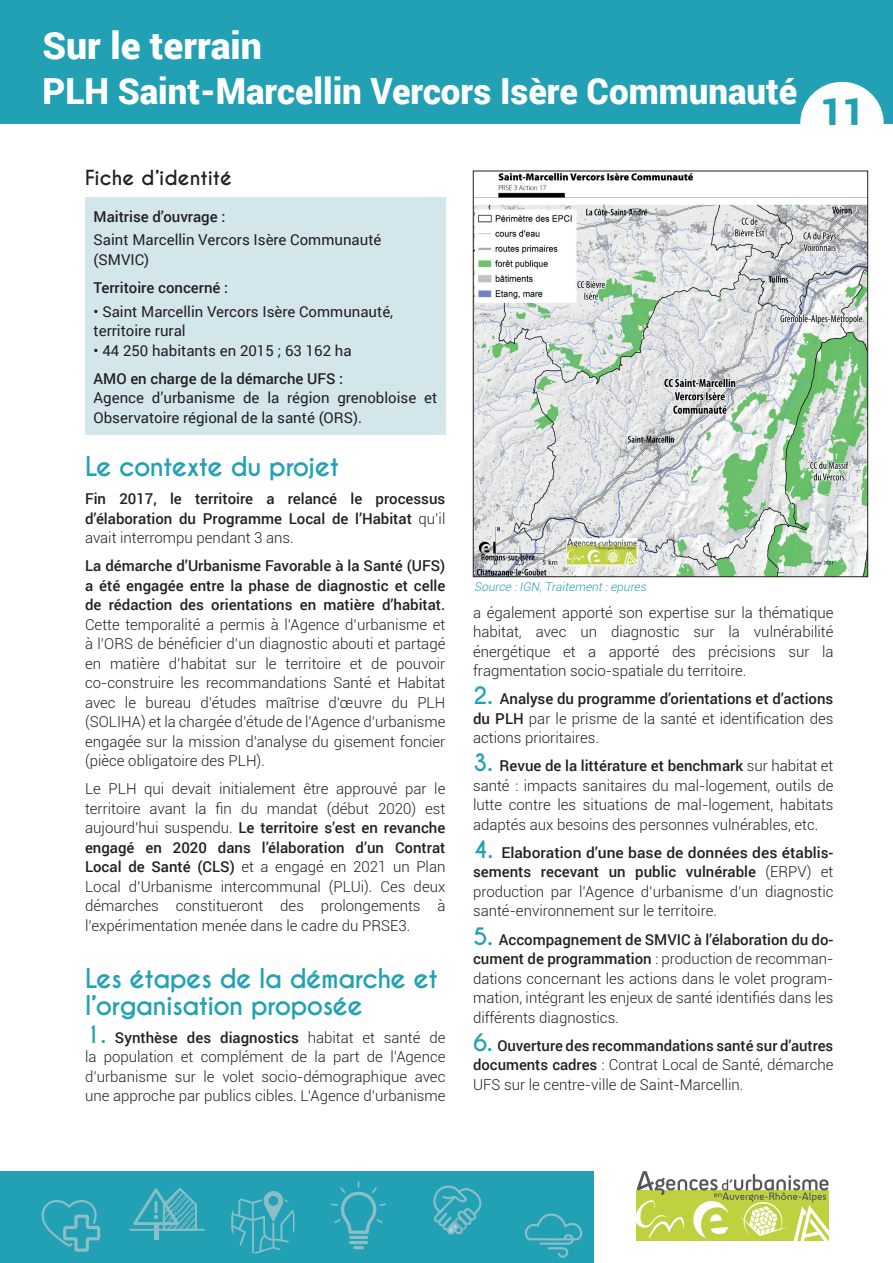
<style>
.page{position:relative;width:893px;height:1263px;background:#fff}
.page>*{position:absolute;margin:0;border:0;box-sizing:border-box;transform-origin:0 0}
.t1{font:900 37.5px "Roboto";color:#fff}
.t2{font:900 37.5px "Roboto";color:#22a1b4}
.t3{font:900 36px "Roboto";color:#fff}
.t4{font:700 25.5px/27px "Caviar Dreams";letter-spacing:-.03em;color:#22a1b4}
.t5{font:700 19.5px "Caviar Dreams";color:#231f20}
.t6{font:300 15px/19.5px "Roboto";color:#231f20;text-align:justify}
.t7{font:500 15px/19.5px "Roboto";color:#231f20;text-align:justify}
.t8{font:15px/19.5px "Roboto";color:#231f20}
.t9{font:italic 300 12px "Roboto";color:#22a1b4}
.s1{font-weight:300}
.s2{font-weight:500}
.s3{font-family:"Caviar Dreams";font-weight:700;font-size:22.5px;color:#22a1b4}
</style>
<div class="page">
<div style="left:0;top:0;width:893px;height:123px;background:#22a1b4"></div>
<img style="left:475px;top:173px;width:391px;height:402px">
<div style="left:85px;top:197px;width:361px;height:238px;background:#d3e6ec"></div>
<div style="left:800px;top:82px;width:84px;height:83px;background:#fff;border-radius:50%"></div>
<svg style="left:636px;top:1171px;width:193px;height:69px"></svg>
<div style="left:0;top:1171px;width:594px;height:92px;background:#22a1b4"></div>
<svg style="left:42px;top:1200px;width:59px;height:52px"></svg>
<svg style="left:129px;top:1188px;width:69px;height:44px"></svg>
<hr style="left:154px;top:1223px;width:4px;height:17px;background:#8bbec7">
<hr style="left:130px;top:1229px;width:74px;height:2px;background:#d1d2d4">
<svg style="left:231px;top:1191px;width:64px;height:63px"></svg>
<hr style="left:351px;top:1236px;width:16px;height:3px;background:#d1d2d4">
<hr style="left:351px;top:1241px;width:16px;height:3px;background:#d1d2d4">
<svg style="left:355px;top:1246px;width:7px;height:3px"></svg>
<svg style="left:331px;top:1182px;width:55px;height:52px"></svg>
<svg style="left:433px;top:1185px;width:49px;height:50px"></svg>
<svg style="left:524px;top:1213px;width:59px;height:45px"></svg>
<h1 class="t1" style="left:43px;top:19px;width:221px">Sur le terrain</h1>
<h2 class="t3" style="left:43px;top:66px;width:756px">PLH Saint-Marcellin Vercors Isère Communauté</h2>
<h3 class="t5" style="left:85px;top:166px;width:149px">Fiche d’identité</h3>
<p class="t7" style="left:94px;top:206px;width:133px">Maitrise d’ouvrage :</p>
<p class="t8" style="left:94px;top:230px;width:289px">Saint Marcellin Vercors Isère Communauté (SMVIC)</p>
<p class="t7" style="left:94px;top:277px;width:136px">Territoire concerné :</p>
<p class="t8" style="left:94px;top:301px;width:301px">• Saint Marcellin Vercors Isère Communauté, territoire rural</p>
<p class="t8" style="left:94px;top:340px;width:260px">• 44 250 habitants en 2015 ; 63 162 ha</p>
<p class="t7" style="left:94px;top:368px;width:251px">AMO en charge de la démarche UFS :</p>
<p class="t8" style="left:94px;top:387px;width:345px">Agence d’urbanisme de la région grenobloise et<br>Observatoire régional de la santé (ORS).</p>
<h1 class="t2" style="left:821px;top:86px;width:45px">11</h1>
<h3 class="t4" style="left:85px;top:454px;width:256px">Le contexte du projet</h3>
<p class="t7" style="left:85px;top:489px;width:362px">Fin 2017, le territoire a relancé le processus d’élaboration du Programme Local de l’Habitat <span class="s1">qu’il avait interrompu pendant 3 ans.</span></p>
<p class="t7" style="left:85px;top:556px;width:362px">La démarche d’Urbanisme Favorable à la Santé (UFS) a été engagée entre la phase de diagnostic et celle de rédaction des orientations en matière d’habitat.</p>
<p class="t6" style="left:85px;top:614px;width:362px">Cette temporalité a permis à l’Agence d’urbanisme et à l’ORS de bénéficier d’un diagnostic abouti et partagé en matière d’habitat sur le territoire et de pouvoir co-construire les recommandations Santé et Habitat avec le bureau d’études maîtrise d’œuvre du PLH (SOLIHA) et la chargée d’étude de l’Agence d’urbanisme engagée sur la mission d’analyse du gisement foncier (pièce obligatoire des PLH).</p>
<p class="t6" style="left:85px;top:779px;width:362px">Le PLH qui devait initialement être approuvé par le territoire avant la fin du mandat (début 2020) est aujourd’hui suspendu. <span class="s2">Le territoire s’est en revanche engagé en 2020 dans l’élaboration d’un Contrat Local de Santé (CLS)</span> et a engagé en 2021 un Plan Local d’Urbanisme intercommunal (PLUi). Ces deux démarches constitueront des prolongements à l’expérimentation menée dans le cadre du PRSE3.</p>
<h3 class="t4" style="left:85px;top:965px;width:354px">Les étapes de la démarche et l’organisation proposée</h3>
<p class="t6" style="left:85px;top:1027px;width:362px"><span class="s3">1.</span> <span class="s2">Synthèse des diagnostics</span> habitat et santé de la population et complément de la part de l’Agence d’urbanisme sur le volet socio-démographique avec une approche par publics cibles. L’Agence d’urbanisme</p>
<p class="t9" style="left:474px;top:578px;width:176px">Source :IGN,Traitement:epures</p>
<p class="t6" style="left:473px;top:602px;width:362px">a également apporté son expertise sur la thématique habitat, avec un diagnostic sur la vulnérabilité énergétique et a apporté des précisions sur la fragmentation socio-spatiale du territoire.</p>
<p class="t6" style="left:473px;top:689px;width:362px"><span class="s3">2.</span> <span class="s2">Analyse du programme d’orientations et d’actions du PLH</span> par le prisme de la santé et identification des actions prioritaires.</p>
<p class="t6" style="left:473px;top:756px;width:362px"><span class="s3">3.</span> <span class="s2">Revue de la littérature et benchmark</span> sur habitat et santé : impacts sanitaires du mal-logement, outils de lutte contre les situations de mal-logement, habitats adaptés aux besoins des personnes vulnérables, etc.</p>
<p class="t6" style="left:473px;top:842px;width:362px"><span class="s3">4.</span> <span class="s2">Elaboration d’une base de données des établis&shy;sements recevant un public vulnérable</span> (ERPV) et production par l’Agence d’urbanisme d’un diagnostic santé-environnement sur le territoire.</p>
<p class="t6" style="left:473px;top:929px;width:362px"><span class="s3">5.</span> <span class="s2">Accompagnement de SMVIC à l’élaboration du do&shy;cument de programmation</span> : production de recomman&shy;dations concernant les actions dans le volet program&shy;mation, intégrant les enjeux de santé identifiés dans les différents diagnostics.</p>
<p class="t6" style="left:473px;top:1035px;width:362px"><span class="s3">6.</span> <span class="s2">Ouverture des recommandations santé sur d’autres documents cadres</span> : Contrat Local de Santé, démarche UFS sur le centre-ville de Saint-Marcellin.</p>
</div>
